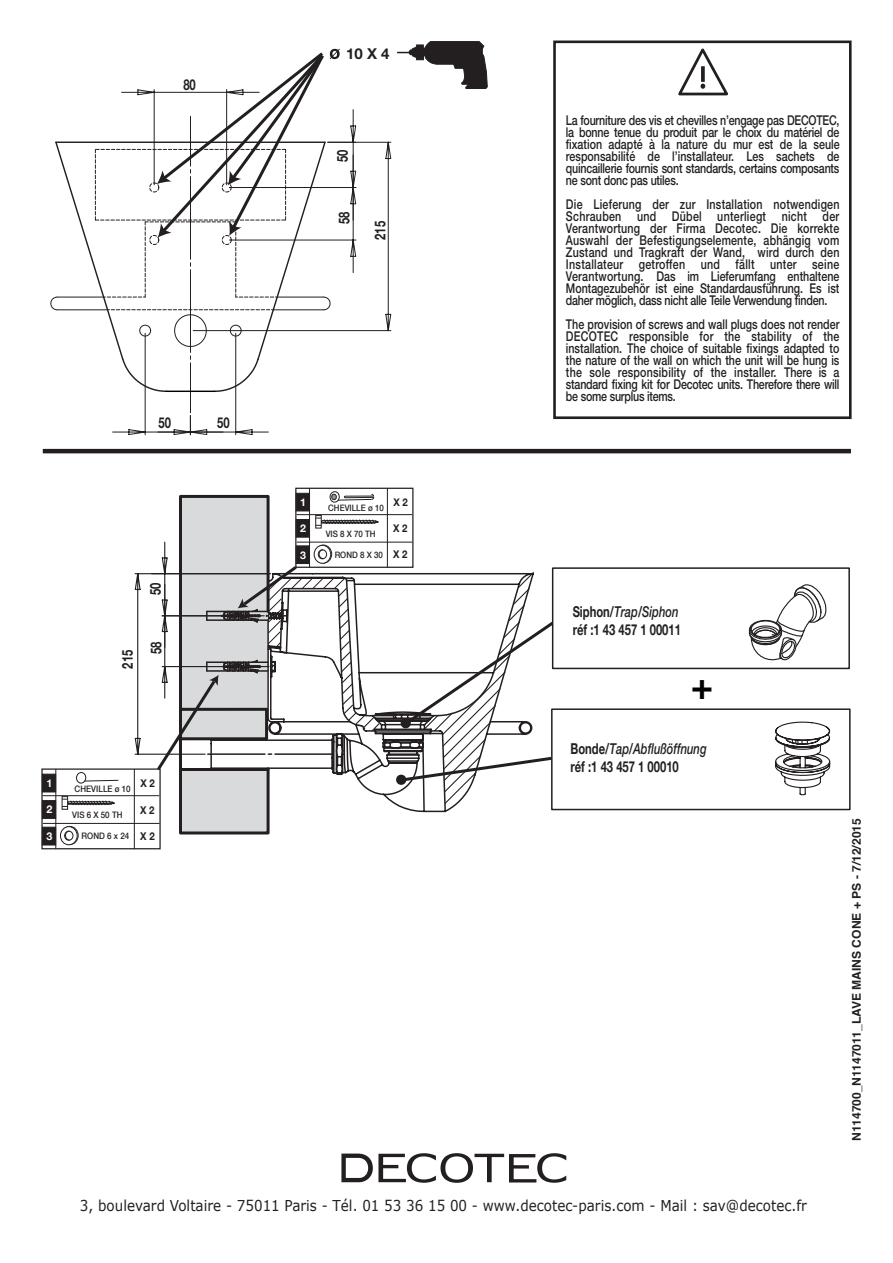
<style>
.page{position:relative;width:893px;height:1263px;background:#fff}
.page>*{position:absolute;margin:0;border:0;box-sizing:border-box;transform-origin:0 0}
.t1{font:700 37.5px "Helvetica Neue LT Std";color:#000}
.t2{font:15px "Verdana";color:#231f20;scale:.9 1}
.t3{font:italic 500 15px "Helvetica Neue LT Std";color:#231f20;scale:.75 1}
.t4{font:700 15px "Helvetica Neue";color:#231f20;scale:.75 1}
.t5{font:700 15px/28.7px "Helvetica Neue LT Std";color:#231f20;scale:.75 1}
.t6{font:700 15px "Helvetica Neue LT Std";color:#231f20}
.t7{font:500 13.5px/12px "Helvetica Neue LT Std";letter-spacing:-.02em;color:#231f20;text-align:justify;scale:.79 1}
.t8{font:700 12px "Helvetica";color:#231f20}
.t9{font:700 10.65px "Helvetica Neue";color:#231f20;scale:.9 1}
.t10{font:700 10.65px "Helvetica Neue";color:#fff}
.t11{font:500 8.85px "Helvetica Neue";color:#231f20;scale:.9 1}
.s1{font-family:"Helvetica Neue";font-weight:700;font-style:normal}
</style>
<div class="page">
<div style="left:329px;top:491px;width:11px;height:12px;border:1px solid #231f20;border-radius:50%"></div>
<div style="left:295px;top:488px;width:118px;height:80px;border:1px solid #231f20"></div>
<hr style="left:296px;top:514px;width:116px;height:1px;background:#231f20">
<hr style="left:297px;top:542px;width:115px;height:1px;background:#231f20">
<hr style="left:387px;top:488px;width:1px;height:80px;background:#231f20">
<hr style="left:309px;top:488px;width:1px;height:79px;background:#231f20">
<svg style="left:85px;top:779px;width:34px;height:3px"></svg>
<div style="left:76px;top:772px;width:10px;height:12px;border:1px solid #231f20;border-radius:50%"></div>
<div style="left:41px;top:768px;width:120px;height:81px;border:1px solid #231f20"></div>
<hr style="left:43px;top:795px;width:116px;height:1px;background:#231f20">
<hr style="left:43px;top:823px;width:117px;height:1px;background:#231f20">
<hr style="left:134px;top:769px;width:1px;height:80px;background:#231f20">
<hr style="left:55px;top:769px;width:1px;height:80px;background:#231f20">
<div style="left:42px;top:774px;width:14px;height:18px;background:#231f20;border:1px solid #231f20"></div>
<div style="left:42px;top:800px;width:14px;height:18px;background:#231f20"></div>
<div style="left:42px;top:800px;width:14px;height:19px;border:1px solid #231f20"></div>
<div style="left:42px;top:827px;width:14px;height:18px;background:#231f20;border:1px solid #231f20"></div>
<svg style="left:62px;top:796px;width:55px;height:14px"></svg>
<div style="left:61px;top:826px;width:17px;height:19px;border:1px solid #231f20;border-radius:50%"></div>
<svg style="left:60px;top:827px;width:17px;height:18px"></svg>
<div style="left:60px;top:826px;width:17px;height:19px;border:1px solid #231f20;border-radius:50%"></div>
<svg style="left:65px;top:830px;width:5px;height:11px"></svg>
<div style="left:64px;top:831px;width:9px;height:9px;border:1px solid #231f20;border-radius:50%"></div>
<hr style="left:43px;top:449px;width:808px;height:4px;background:#231f20">
<svg style="left:341px;top:1153px;width:225px;height:30px"></svg>
<div style="left:552px;top:567px;width:298px;height:102px;border:2px solid #231f20"></div>
<svg style="left:748px;top:584px;width:79px;height:77px"></svg>
<div style="left:551px;top:708px;width:300px;height:102px;border:2px solid #231f20"></div>
<svg style="left:678px;top:48px;width:50px;height:48px"></svg>
<div style="left:553px;top:41px;width:299px;height:378px;border:3px solid #231f20"></div>
<svg style="left:775px;top:721px;width:56px;height:75px"></svg>
<svg style="left:50px;top:49px;width:342px;height:386px"></svg>
<svg style="left:398px;top:41px;width:90px;height:48px"></svg>
<svg style="left:332px;top:572px;width:202px;height:241px"></svg>
<div style="left:179px;top:768px;width:91px;height:66px;background:#d9dadc;border:3px solid #231f20"></div>
<svg style="left:134px;top:493px;width:246px;height:280px"></svg>
<svg style="left:395px;top:755px;width:159px;height:30px"></svg>
<svg style="left:400px;top:619px;width:157px;height:110px"></svg>
<p class="t5" style="left:183px;top:69px;width:18px">80</p>
<p class="t5" style="left:158px;top:408px;width:18px">50</p>
<p class="t5" style="left:217px;top:408px;width:18px">50</p>
<p class="t6" style="left:346px;top:44px;width:45px">10 X 4</p>
<p class="t5" style="left:328px;top:162px;width:18px;rotate:-90deg">50</p>
<p class="t5" style="left:329px;top:224px;width:18px;rotate:-90deg">58</p>
<p class="t5" style="left:365px;top:240px;width:27px;rotate:-90deg">215</p>
<p class="t7" style="left:566px;top:114px;width:348px">La fourniture des vis et chevilles n’engage pas DECOTEC, la bonne tenue du produit par le choix du matériel de fixation adapté à la nature du mur est de la seule responsabilité de l’installateur. Les sachets de quincaillerie fournis sont standards, certains composants ne sont donc pas utiles.</p>
<p class="t7" style="left:566px;top:198px;width:348px">Die Lieferung der zur Installation notwendigen Schrauben und Dübel unterliegt nicht der Verantwortung der Firma Decotec. Die korrekte Auswahl der Befestigungselemente, abhängig vom Zustand und Tragkraft der Wand, wird durch den Installateur getroffen und fällt unter seine Verantwortung. Das im Lieferumfang enthaltene Montagezubehör ist eine Standardausführung. Es ist daher möglich, dass nicht alle Teile Verwendung finden.</p>
<p class="t7" style="left:566px;top:318px;width:348px">The provision of screws and wall plugs does not render DECOTEC responsible for the stability of the installation. The choice of suitable fixings adapted to the nature of the wall on which the unit will be hung is the sole responsibility of the installer. There is a standard fixing kit for Decotec units. Therefore there will be some surplus items.</p>
<p class="t5" style="left:141px;top:595px;width:18px;rotate:-90deg">50</p>
<p class="t5" style="left:113px;top:654px;width:18px;text-indent:-14px;rotate:-90deg">215<br>58</p>
<p class="t10" style="left:46px;top:774px;width:7px">1</p>
<p class="t10" style="left:46px;top:800px;width:7px">2</p>
<p class="t10" style="left:46px;top:827px;width:7px">3</p>
<p class="t11" style="left:75px;top:782px;width:64px">CHEVILLE ø 10</p>
<p class="t11" style="left:72px;top:808px;width:57px">VIS 6 X 50 TH</p>
<p class="t11" style="left:82px;top:829px;width:54px">ROND 6 x 24</p>
<p class="t9" style="left:140px;top:774px;width:18px">X 2</p>
<p class="t9" style="left:140px;top:800px;width:18px">X 2</p>
<p class="t9" style="left:140px;top:826px;width:18px">X 2</p>
<p class="t10" style="left:300px;top:493px;width:7px">1</p>
<p class="t10" style="left:300px;top:519px;width:7px">2</p>
<p class="t10" style="left:300px;top:545px;width:7px">3</p>
<p class="t11" style="left:328px;top:501px;width:63px">CHEVILLE ø 10</p>
<p class="t11" style="left:326px;top:527px;width:57px">VIS 8 X 70 TH</p>
<p class="t11" style="left:335px;top:548px;width:55px">ROND 8 X 30</p>
<p class="t9" style="left:393px;top:493px;width:17px">X 2</p>
<p class="t9" style="left:393px;top:519px;width:17px">X 2</p>
<p class="t9" style="left:393px;top:545px;width:17px">X 2</p>
<p class="t3" style="left:573px;top:602px;width:143px"><span class="s1">Siphon/</span>Trap<span class="s1">/</span>Siphon</p>
<p class="t4" style="left:573px;top:616px;width:146px">réf :1 43 457 1 00011</p>
<h1 class="t1" style="left:691px;top:662px;width:24px">+</h1>
<p class="t3" style="left:570px;top:740px;width:183px"><span class="s1">Bonde/</span>Tap/Abflußöffnung</p>
<p class="t4" style="left:570px;top:753px;width:146px">réf :1 43 457 1 00010</p>
<p class="t2" style="left:80px;top:1195px;width:809px">3, boulevard Voltaire - 75011 Paris - Tél. 01 53 36 15 00 - www.decotec-paris.com - Mail : sav@decotec.fr</p>
<p class="t8" style="left:847px;top:1140px;width:324px;rotate:-90deg">N114700_N1147011_LAVE MAINS CONE + PS - 7/12/2015</p>
</div>
